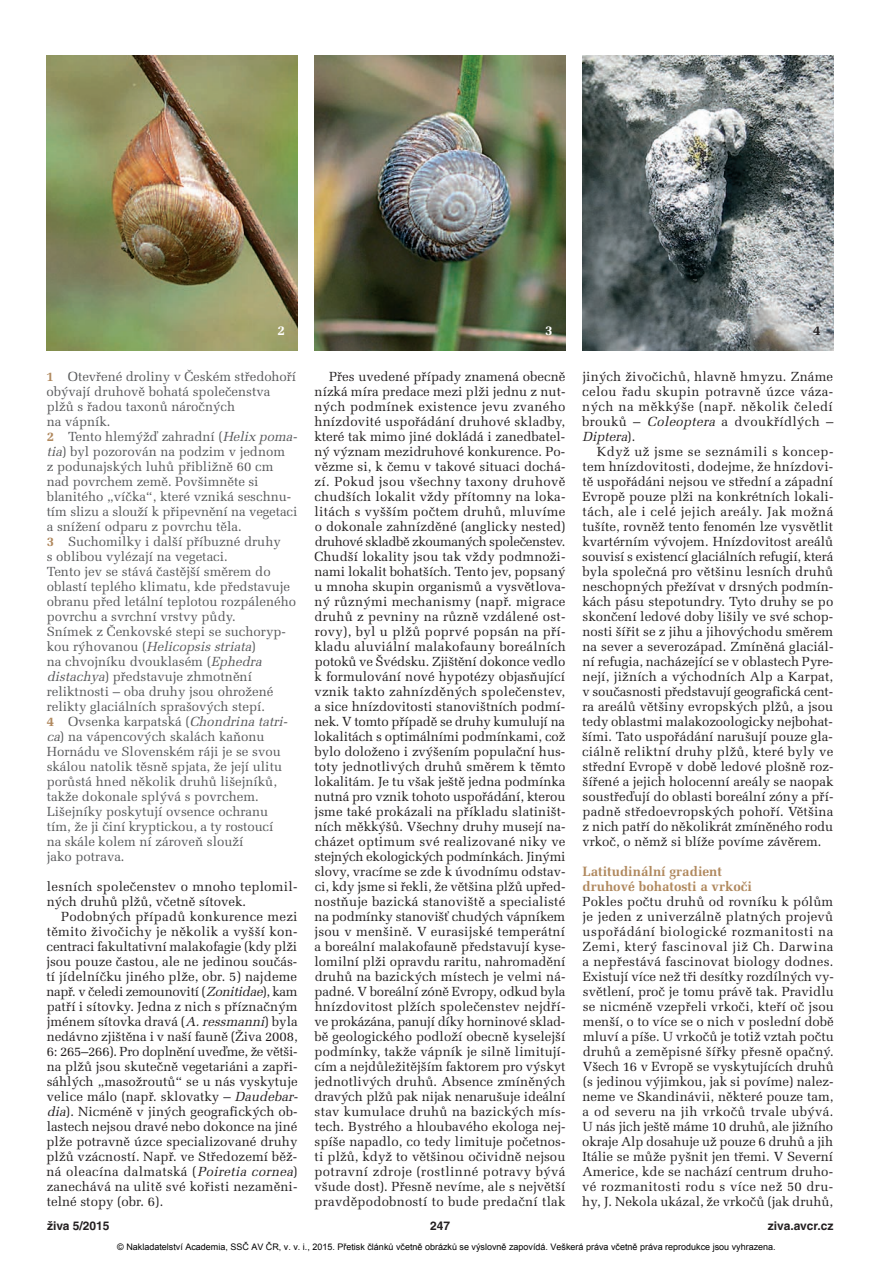
<style>
.page{position:relative;width:893px;height:1263px;background:#fff}
.page>*{position:absolute;margin:0;border:0;box-sizing:border-box;transform-origin:0 0}
.t1{font:700 13.5px/15px "Melior CE";color:#b0885d}
.t2{font:700 13.5px "Melior CE";color:#fff}
.t3{font:700 13.5px "Melior CE";color:#231f20}
.t4{font:13.2px/15px "Melior CE";color:#231f20;text-align:justify}
.t5{font:13.2px/15px "Melior CE";color:#57585a}
.t6{font:700 12px "Helvetica CE";color:#231f20}
.t7{font:9px "Arial";color:#000}
.s1{font-weight:700;color:#b0885d}
.s2{font-style:italic}
</style>
<div class="page">
<img style="left:47px;top:55px;width:251px;height:296px">
<img style="left:315px;top:55px;width:251px;height:296px">
<img style="left:583px;top:55px;width:250px;height:296px">
<p class="t2" style="left:277px;top:325px;width:9px">2</p>
<p class="t2" style="left:545px;top:325px;width:9px">3</p>
<p class="t3" style="left:813px;top:325px;width:9px">4</p>
<p class="t5" style="left:47px;top:371px;width:254px"><span class="s1">1</span> Otevřené droliny v Českém středohoří obývají druhově bohatá společenstva plžů s řadou taxonů náročných<br>na vápník.<br><span class="s1">2</span> Tento hlemýžď zahradní (<span class="s2">Helix poma - tia</span>) byl pozorován na podzim v jednom<br>z podunajských luhů přibližně 60 cm<br>nad povrchem země. Povšimněte si blanitého „víčka“, které vzniká seschnu&shy;tím slizu a slouží k připevnění na vegetaci a snížení odparu z povrchu těla.<br><span class="s1">3</span> Suchomilky i další příbuzné druhy<br>s oblibou vylézají na vegetaci.<br>Tento jev se stává častější směrem do oblastí teplého klimatu, kde představuje obranu před letální teplotou rozpáleného povrchu a svrchní vrstvy půdy.<br>Snímek z Čenkovské stepi se suchoryp-<br>k o u r ý h o v a n o u ( <span class="s2">Helicopsis striata</span>)<br>na chvojníku dvouklasém (<span class="s2">Ephedra distachya</span>) představuje zhmotnění reliktnosti – oba druhy jsou ohrožené relikty glaciálních sprašových stepí.<br><span class="s1">4</span> Ovsenka karpatská (<span class="s2">Chondrina tatri&shy;ca</span>) na vápencových skalách kaňonu Hornádu ve Slovenském ráji je se svou skálou natolik těsně spjata, že její ulitu porůstá hned několik druhů lišejníků, takže dokonale splývá s povrchem.<br>Lišejníky poskytují ovsence ochranu<br>tím, že ji činí kryptickou, a ty rostoucí<br>na skále kolem ní zároveň slouží<br>jako potrava.</p>
<p class="t4" style="left:47px;top:881px;width:252px">lesních společenstev o mnoho teplomil - ných druhů plžů, včetně sítovek.</p>
<p class="t4" style="left:46px;top:911px;width:255px;text-align:left;text-indent:15px">Podobných případů konkurence mezi těmito živočichy je několik a vyšší kon&shy;centraci fakultativní malakofagie (kdy plži jsou pouze častou, ale ne jedinou součás&shy;tí jídelníčku jiného plže, obr. 5) najdeme např. v čeledi zemounovití (<span class="s2">Zonitidae</span>), kam patří i sítovky. Jedna z nich s příznačným jménem sítovka dravá (<span class="s2">A.ressmanni</span>) byla nedávno zjištěna i v naší fauně (Živa 2008, 6: 265–266). Pro doplnění uveďme, že větši - na plžů jsou skutečně vegetariáni a zapři&shy;sáhlých „masožroutů“ se u nás vyskytuje velice málo (např. sklovatky – <span class="s2">Daudebar&shy;dia</span>). Nicméně v jiných geografických ob - lastech nejsou dravé nebo dokonce na jiné plže potravně úzce specializované druhy plžů vzácností. Např. ve Středozemí běž&shy;ná oleacína dalmatská (<span class="s2">Poiretia cornea</span>) zanechává na ulitě své kořisti nezaměni&shy;telné stopy (obr. 6).</p>
<p class="t4" style="left:314px;top:371px;width:253px;text-indent:15px">Přes uvedené případy znamená obecně nízká míra predace mezi plži jednu z nut&shy;ných podmínek existence jevu zvaného hnízdovité uspořádání druhové skladby, které tak mimo jiné dokládá i zanedbatel&shy;ný význam mezidruhové konkurence. Po - vězme si, k čemu v takové situaci dochá&shy;zí. Pokud jsou všechny taxony druhově chudších lokalit vždy přítomny na loka - litách s vyšším počtem druhů, mluvíme o dokonale zahnízděné (anglicky nested) druhové skladbě zkoumaných společenstev.<br>Chudší lokality jsou tak vždy podmnoži&shy;nami lokalit bohatších. Tento jev, popsaný u mnoha skupin organismů a vysvětlova&shy;ný různými mechanismy (např. migrace druhů z pevniny na různě vzdálené ost&shy;rovy), byl u plžů poprvé popsán na pří&shy;kladu aluviální malakofauny boreálních potoků ve Švédsku. Zjištění dokonce vedlo k formulování nové hypotézy objasňující vznik takto zahnízděných společenstev, a sice hnízdovitosti stanovištních podmí&shy;nek. V tomto případě se druhy kumulují na lokalitách s optimálními podmínkami, což bylo doloženo i zvýšením populační hus&shy;toty jednotlivých druhů směrem k těmto lokalitám. Je tu však ještě jedna podmínka nutná pro vznik tohoto uspořádání, kterou jsme také prokázali na příkladu slatiništ&shy;ních měkkýšů. Všechny druhy musejí na - cházet optimum své realizované niky ve stejných ekologických podmínkách. Jinými slovy, vracíme se zde k úvodnímu odstav&shy;ci, kdy jsme si řekli, že většina plžů upřed&shy;nostňuje bazická stanoviště a specialisté na podmínky stanovišť chudých vápníkem jsou v menšině. V eurasijské temperátní a boreální malakofauně představují kyse&shy;lomilní plži opravdu raritu, nahromadění druhů na bazických místech je velmi ná - padné. V boreální zóně Evropy, odkud byla hnízdovitost plžích společenstev nejdří&shy;ve prokázána, panují díky horninové sklad&shy;bě geologického podloží obecně kyselejší podmínky, takže vápník je silně limitují&shy;cím a nejdůležitějším faktorem pro výskyt jednotlivých druhů. Absence zmíněných dravých plžů pak nijak nenarušuje ideální stav kumulace druhů na bazických mís&shy;tech. Bystrého a hloubavého ekologa nej&shy;spíše napadlo, co tedy limituje početnos&shy;ti plžů, když to většinou očividně nejsou potravní zdroje (rostlinné potravy bývá všude dost). Přesně nevíme, ale s největší pravděpodobností to bude predační tlak</p>
<p class="t4" style="left:582px;top:371px;width:253px">jiných živočichů, hlavně hmyzu. Známe celou řadu skupin potravně úzce váza&shy;ných na měkkýše (např. několik čeledí brouků – <span class="s2">Coleoptera</span> a dvoukřídlých – <span class="s2">Diptera</span>) .</p>
<p class="t4" style="left:582px;top:446px;width:253px;text-indent:15px">Když už jsme se seznámili s koncep&shy;tem hnízdovitosti, dodejme, že hnízdovi&shy;tě uspořádáni nejsou ve střední a západní Evropě pouze plži na konkrétních lokali&shy;tách, ale i celé jejich areály. Jak možná tušíte, rovněž tento fenomén lze vysvětlit kvartérním vývojem. Hnízdovitost areálů souvisí s existencí glaciálních refugií, která byla společná pro většinu lesních druhů neschopných přežívat v drsných podmín&shy;kách pásu stepotundry. Tyto druhy se po skončení ledové doby lišily ve své schop&shy;nosti šířit se z jihu a jihovýchodu směrem na sever a severozápad. Zmíněná glaciál&shy;ní refugia, nacházející se v oblastech Pyre&shy;nejí, jižních a východních Alp a Karpat, v současnosti představují geografická cent&shy;ra areálů většiny evropských plžů, a jsou tedy oblastmi malakozoologicky nejbohat&shy;šími. Tato uspořádání narušují pouze gla&shy;ciálně reliktní druhy plžů, které byly ve střední Evropě v době ledové plošně roz&shy;šířené a jejich holocenní areály se naopak soustřeďují do oblasti boreální zóny a pří&shy;padně středoevropských pohoří. Většina z nich patří do několikrát zmíněného rodu vrkoč, o němž si blíže povíme závěrem.</p>
<p class="t1" style="left:583px;top:866px;width:171px">Latitudinální gradient druhové bohatosti a vrkoči</p>
<p class="t4" style="left:582px;top:896px;width:253px">Pokles počtu druhů od rovníku k pólům je jeden z univerzálně platných projevů uspořádání biologické rozmanitosti na Zemi, který fascinoval již Ch. Darwina a nepřestává fascinovat biology dodnes.<br>Existují více než tři desítky rozdílných vy - světlení, proč je tomu právě tak. Pravidlu se nicméně vzepřeli vrkoči, kteří oč jsou menší, o to více se o nich v poslední době mluví a píše. U vrkočů je totiž vztah počtu druhů a zeměpisné šířky přesně opačný.<br>Všech 16 v Evropě se vyskytujících druhů (s jedinou výjimkou, jak si povíme) nalez&shy;neme ve Skandinávii, některé pouze tam, a od severu na jih vrkočů trvale ubývá.<br>U nás jich ještě máme 10 druhů, ale jižního okraje Alp dosahuje už pouze 6 druhů a jih Itálie se může pyšnit jen třemi. V Severní Americe, kde se nachází centrum druho&shy;vé rozmanitosti rodu s více než 50 dru&shy;hy, J. Nekola ukázal, že vrkočů (jak druhů,</p>
<p class="t6" style="left:47px;top:1221px;width:64px">živa 5/2015</p>
<p class="t6" style="left:430px;top:1221px;width:22px">247</p>
<p class="t6" style="left:768px;top:1221px;width:67px">ziva.avcr.cz</p>
<p class="t7" style="left:117px;top:1241px;width:660px">© Nakladatelství Academia, SSČ AV ČR, v. v. i., 2015. Přetisk článků včetně obrázků se výslovně zapovídá. Veškerá práva včetně práva reprodukce jsou vyhrazena.</p>
</div>
